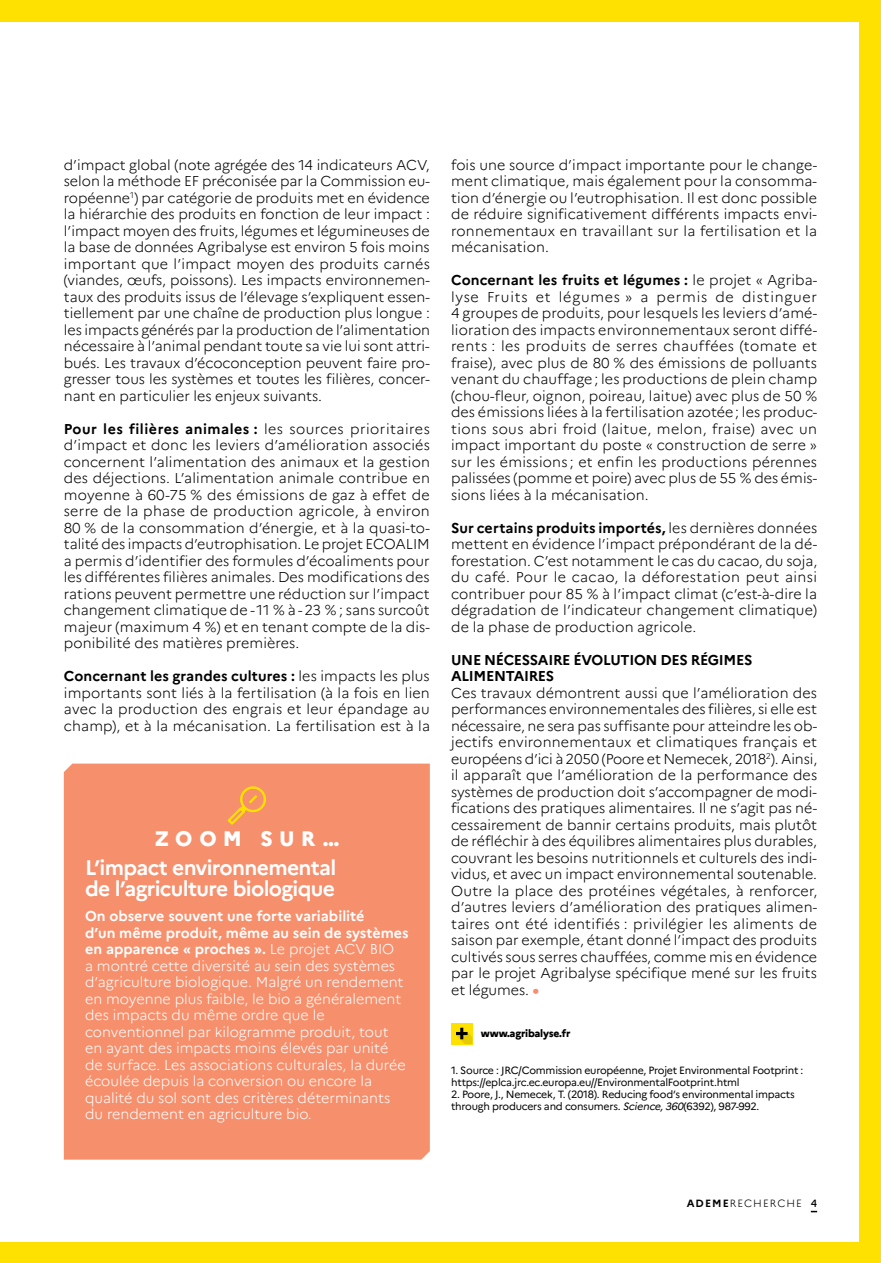
<style>
.page{position:relative;width:881px;height:1263px;background:#fff}
.page>*{position:absolute;margin:0;border:0;box-sizing:border-box;transform-origin:0 0}
.t1{font:700 21px/21px "Marianne";letter-spacing:-.03em;color:#fff}
.t2{font:800 21px "Marianne";letter-spacing:.3em;color:#fff}
.t3{font:300 14.25px/16.5px "Marianne";letter-spacing:.01em;color:#000;text-align:justify}
.t4{font:300 14.25px/16.5px "Marianne";color:#fff}
.t5{font:700 14.25px/16.5px "Marianne";letter-spacing:-.02em;color:#000}
.t6{font:10.5px/12px "Marianne";letter-spacing:-.02em;color:#000}
.t7{font:800 10.5px "Marianne";letter-spacing:-.02em;color:#000}
.t8{font:300 10.5px "Marianne";letter-spacing:.1em;color:#000}
.s1{font-weight:700}
.s2{font-weight:800;color:#f68f6c}
.s3{font-style:italic}
.s4{font-weight:500}
</style>
<div class="page">
<div style="left:0;top:1242px;width:880px;height:21px;background:#ffe100"></div>
<div style="left:0;top:0;width:880px;height:21px;background:#ffe100"></div>
<div style="left:859px;top:0;width:21px;height:1263px;background:#ffe100"></div>
<div style="left:64px;top:764px;width:365px;height:396px;background:#f68f6c"></div>
<svg style="left:226px;top:786px;width:42px;height:40px;background:#f79d58"></svg>
<div style="left:451px;top:1023px;width:21px;height:21px;background:#ffe100"></div>
<svg style="left:456px;top:1028px;width:16px;height:16px"></svg>
<p class="t3" style="left:64px;top:156px;width:367px">d’impact global (note agrégée des 14 indicateurs ACV, selon la méthode EF préconisée par la Commission eu&shy;ropéenne<sup>1</sup>) par catégorie de produits met en évidence la hiérarchie des produits en fonction de leur impact : l’impact moyen des fruits, légumes et légumineuses de la base de données Agribalyse est environ 5 fois moins important que l’impact moyen des produits carnés (viandes, œufs, poissons). Les impacts environnemen&shy;taux des produits issus de l’élevage s’expliquent essen&shy;tiellement par une chaîne de production plus longue : les impacts générés par la production de l’alimentation nécessaire à l’animal pendant toute sa vie lui sont attri&shy;bués. Les travaux d’écoconception peuvent faire pro&shy;gresser tous les systèmes et toutes les filières, concer&shy;nant en particulier les enjeux suivants.</p>
<p class="t3" style="left:64px;top:420px;width:367px"><span class="s1">Pour les filières animales :</span> les sources prioritaires d’impact et donc les leviers d’amélioration associés concernent l’alimentation des animaux et la gestion des déjections. L’alimentation animale contribue en moyenne à 60-75 % des émissions de gaz à effet de serre de la phase de production agricole, à environ 80 % de la consommation d’énergie, et à la quasi-to&shy;talité des impacts d’eutrophisation. Le projet ECOALIM a permis d’identifier des formules d’écoaliments pour les différentes filières animales. Des modifications des rations peuvent permettre une réduction sur l’impact changement climatique de - 11 % à -23 % ; sans surcoût majeur (maximum 4 %) et en tenant compte de la dis&shy;ponibilité des matières premières.</p>
<p class="t3" style="left:64px;top:668px;width:367px"><span class="s1">Concernant les grandes cultures :</span> les impacts les plus importants sont liés à la fertilisation (à la fois en lien avec la production des engrais et leur épandage au champ), et à la mécanisation. La fertilisation est à la</p>
<h1 class="t2" style="left:154px;top:825px;width:186px">ZOOM SUR…</h1>
<h1 class="t1" style="left:85px;top:857px;width:253px">L’impact environnemental de l’agriculture biologique</h1>
<p class="t4" style="left:85px;top:908px;width:325px"><span class="s1">On observe souvent une forte variabilité<br>d’un même produit, même au sein de systèmes en apparence « proches ».</span> Le projet ACV BIO<br>a montré cette diversité au sein des systèmes d’agriculture biologique. Malgré un rendement en moyenne plus faible, le bio a généralement des impacts du même ordre que le conventionnel par kilogramme produit, tout en ayant des impacts moins élevés par unité de surface. Les associations culturales, la durée écoulée depuis la conversion ou encore la qualité du sol sont des critères déterminants du rendement en agriculture bio.</p>
<p class="t3" style="left:451px;top:156px;width:367px">fois une source d’impact importante pour le change&shy;ment climatique, mais également pour la consomma&shy;tion d’énergie ou l’eutrophisation. Il est donc possible de réduire significativement différents impacts envi&shy;ronnementaux en travaillant sur la fertilisation et la mécanisation.</p>
<p class="t3" style="left:451px;top:272px;width:367px"><span class="s1">Concernant les fruits et légumes :</span> le projet « Agriba&shy;lyse Fruits et légumes » a permis de distinguer 4 groupes de produits, pour lesquels les leviers d’amé&shy;lioration des impacts environnementaux seront diffé&shy;rents : les produits de serres chauffées (tomate et fraise), avec plus de 80 % des émissions de polluants venant du chauffage; les productions de plein champ (chou-fleur, oignon, poireau, laitue) avec plus de 50 % des émissions liées à la fertilisation azotée; les produc&shy;tions sous abri froid (laitue, melon, fraise) avec un impact important du poste « construction de serre » sur les émissions ; et enfin les productions pérennes palissées (pomme et poire) avec plus de 55 % des émis&shy;sions liées à la mécanisation.</p>
<p class="t3" style="left:451px;top:519px;width:367px"><span class="s1">Sur certains produits importés,</span> les dernières données mettent en évidence l’impact prépondérant de la dé&shy;forestation. C’est notamment le cas du cacao, du soja, du café. Pour le cacao, la déforestation peut ainsi contribuer pour 85 % à l’impact climat (c’est-à-dire la dégradation de l’indicateur changement climatique) de la phase de production agricole.</p>
<p class="t5" style="left:451px;top:651px;width:303px">UNE NÉCESSAIRE ÉVOLUTION DES RÉGIMES<br>ALIMENTAIRES</p>
<p class="t3" style="left:451px;top:684px;width:367px">Ces travaux démontrent aussi que l’amélioration des performances environnementales des filières, si elle est nécessaire, ne sera pas suffisante pour atteindre les ob&shy;jectifs environnementaux et climatiques français et européens d’ici à 2050 (Poore et Nemecek, 2018<sup>2</sup>). Ainsi, il apparaît que l’amélioration de la performance des systèmes de production doit s’accompagner de modi&shy;fications des pratiques alimentaires. Il ne s’agit pas né&shy;cessairement de bannir certains produits, mais plutôt de réfléchir à des équilibres alimentaires plus durables, couvrant les besoins nutritionnels et culturels des indi&shy;vidus, et avec un impact environnemental soutenable.<br>Outre la place des protéines végétales, à renforcer, d’autres leviers d’amélioration des pratiques alimen&shy;taires ont été identifiés : privilégier les aliments de saison par exemple, étant donné l’impact des produits cultivés sous serres chauffées, comme mis en évidence par le projet Agribalyse spécifique mené sur les fruits et légumes. <span class="s2">•</span></p>
<p class="t7" style="left:480px;top:1027px;width:91px">www.agribalyse.fr</p>
<p class="t6" style="left:451px;top:1064px;width:354px">1. Source : JRC/Commission européenne, Projet Environmental Footprint : https://eplca.jrc.ec.europa.eu//EnvironmentalFootprint.html</p>
<p class="t6" style="left:451px;top:1088px;width:345px">2. Poore, J., Nemecek, T. (2018). Reducing food’s environmental impacts through producers and consumers. <span class="s3">Science,360</span>(6392), 987-992.</p>
<p class="t8" style="left:686px;top:1197px;width:132px"><span class="s1">ADEME</span>RECHERCHE <span class="s4">4</span></p>
</div>
